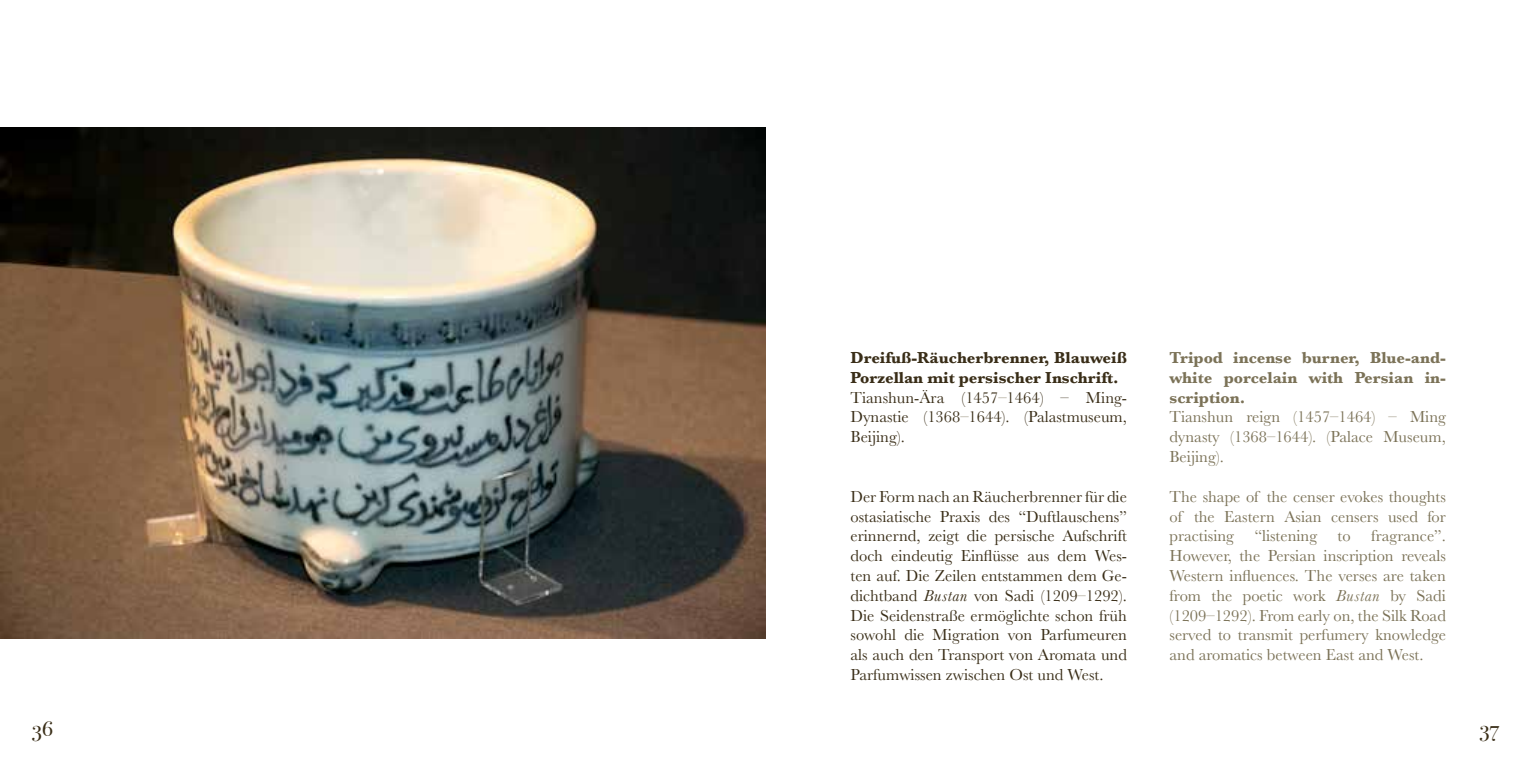
<style>
.page{position:relative;width:1531px;height:766px;background:#fff}
.page>*{position:absolute;margin:0;border:0;box-sizing:border-box;transform-origin:0 0}
.t1{font:22.5px "Bodoni Svty Two SCITCTT";color:#392d17}
.t2{font:16.5px/19.8px "Baskerville";color:#392d17}
.t3{font:16.5px/19.8px "Baskerville";color:#7b7257;text-align:justify}
.t4{font:700 16.5px/19.8px "Baskerville";color:#7b7257;text-align:justify}
.s1{font-weight:700}
.s2{color:#7b7257}
.s3{font-style:italic}
</style>
<div class="page">
<img style="left:0;top:128px;width:765px;height:510px">
<p class="t2" style="left:850px;top:348px;width:278px"><span class="s1">Dreifuß-Räucherbrenner, Blauweiß<br>Porzellan mit persischer Inschrift.<br></span>Tianshun-Ära (1457<span class="s2">–</span>1464) – Ming-<br>Dynastie (1368<span class="s2">–</span>1644). (Palastmuseum,<br>Beijing).</p>
<p class="t2" style="left:850px;top:486px;width:278px;text-align:justify">Der Form nach an Räucherbrenner für die ostasiatische Praxis des “Duftlauschens” erinnernd, zeigt die persische Aufschrift doch eindeutig Einflüsse aus dem Wes&shy;ten auf. Die Zeilen entstammen dem Ge&shy;dichtband <span class="s3">Bustan</span> von Sadi (1209<span class="s2">–</span>1292).<br>Die Seidenstraße ermöglichte schon früh sowohl die Migration von Parfumeuren als auch den Transport von Aromata und Parfumwissen zwischen Ost und West.</p>
<p class="t4" style="left:1169px;top:348px;width:278px">Tripod incense burner, Blue-and&shy;white porcelain with Persian in&shy;scription.</p>
<p class="t3" style="left:1169px;top:407px;width:278px">Tianshun reign (1457–1464) – Ming dynasty (1368–1644). (Palace Museum, Beijing).</p>
<p class="t3" style="left:1169px;top:486px;width:278px">The shape of the censer evokes thoughts of the Eastern Asian censers used for practising “listening to fragrance”.<br>However, the Persian inscription reveals Western influences. The verses are taken from the poetic work <span class="s3">Bustan</span> by Sadi (1209–1292). From early on, the Silk Road served to transmit perfumery knowledge and aromatics between East and West.</p>
<h1 class="t1" style="left:32px;top:714px;width:23px">36</h1>
<h1 class="t1" style="left:1479px;top:714px;width:21px">37</h1>
</div>
